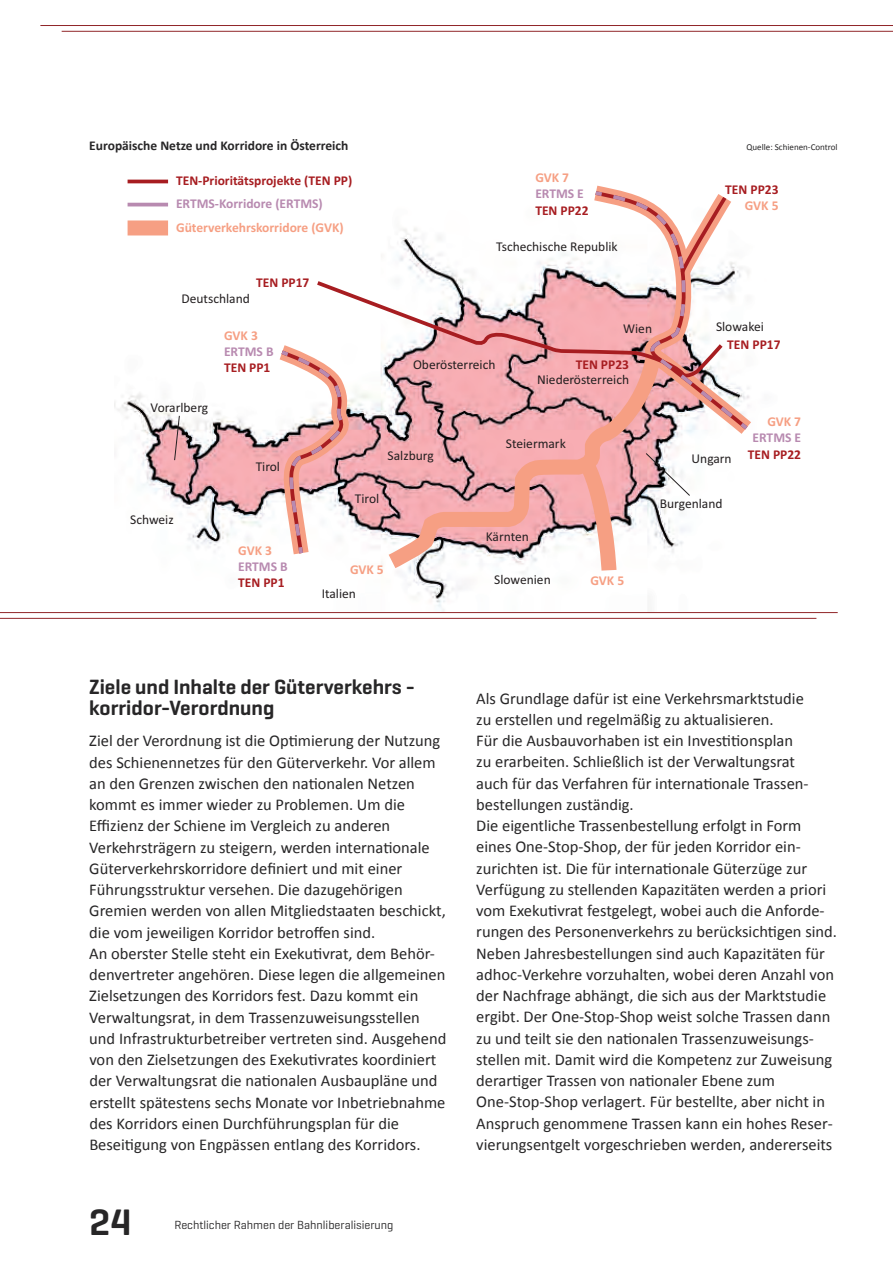
<style>
.page{position:relative;width:893px;height:1263px;background:#fff}
.page>*{position:absolute;margin:0;border:0;box-sizing:border-box;transform-origin:0 0}
.t1{font:600 37.5px "Geogrotesque";color:#272627}
.t2{font:600 21px/21px "Geogrotesque";color:#272627}
.t3{font:16.5px/21.3px "Calibri";color:#272627}
.t4{font:13.5px "Calibri";color:#231f20}
.t5{font:700 13.5px/16.2px "Calibri";color:#a71d21;text-align:right}
.t6{font:700 13.5px/16.2px "Calibri";color:#b88ab0}
.t7{font:700 13.5px "Calibri";color:#272627}
.t8{font:700 13.5px "Calibri";color:#f69f83}
.t9{font:12px "Geogrotesque";color:#272627}
.t10{font:9px "Calibri";color:#272627}
.s1{color:#f69f83}
.s2{color:#b88ab0}
.s3{color:#a71d21}
</style>
<div class="page">
<hr style="left:40px;top:25px;width:853px;height:1px;background:#912629">
<hr style="left:62px;top:31px;width:831px;height:1px;background:#912629">
<img style="left:117px;top:179px;width:532px;height:432px">
<svg style="left:174px;top:415px;width:6px;height:46px"></svg>
<svg style="left:578px;top:179px;width:71px;height:4px"></svg>
<hr style="left:128px;top:203px;width:40px;height:3px;background:#b88ab0">
<hr style="left:128px;top:180px;width:40px;height:3px;background:#a71d21">
<div style="left:128px;top:220px;width:40px;height:15px;background:#f69f83"></div>
<svg style="left:267px;top:183px;width:484px;height:402px"></svg>
<hr style="left:0;top:612px;width:838px;height:1px;background:#912629">
<hr style="left:0;top:618px;width:816px;height:1px;background:#912629">
<p class="t7" style="left:89px;top:140px;width:261px">Europäische Netze und Korridore in Österreich</p>
<p class="t10" style="left:746px;top:144px;width:93px">Quelle: Schienen-Control</p>
<p class="t5" style="left:176px;top:172px;width:178px">TEN-Prioritätsprojekte (TEN PP)</p>
<p class="t8" style="left:176px;top:219px;width:169px">Güterverkehrskorridore (GVK)</p>
<p class="t6" style="left:176px;top:195px;width:148px">ERTMS-Korridore (ERTMS)</p>
<p class="t5" style="left:535px;top:169px;width:55px;text-align:left"><span class="s1">GVK 7<br></span><span class="s2">ERTMS E<br></span>TEN PP22</p>
<p class="t4" style="left:496px;top:238px;width:123px">Tschechische Republik</p>
<p class="t5" style="left:725px;top:180px;width:55px">TEN PP23<br><span class="s1">GVK 5</span></p>
<p class="t5" style="left:256px;top:274px;width:55px">TEN PP17</p>
<p class="t4" style="left:181px;top:290px;width:70px">Deutschland</p>
<p class="t4" style="left:151px;top:399px;width:59px">Vorarlberg</p>
<p class="t6" style="left:224px;top:326px;width:51px"><span class="s1">GVK 3<br></span>ERTMS B<br><span class="s3">TEN PP1</span></p>
<p class="t4" style="left:130px;top:511px;width:45px">Schweiz</p>
<p class="t4" style="left:256px;top:458px;width:26px">Tirol</p>
<p class="t4" style="left:413px;top:356px;width:84px">Oberösterreich</p>
<p class="t4" style="left:623px;top:320px;width:30px">Wien</p>
<p class="t4" style="left:716px;top:318px;width:49px">Slowakei</p>
<p class="t5" style="left:576px;top:356px;width:55px">TEN PP23</p>
<p class="t4" style="left:537px;top:371px;width:93px">Niederösterreich</p>
<p class="t5" style="left:727px;top:336px;width:55px">TEN PP17</p>
<p class="t4" style="left:388px;top:447px;width:48px">Salzburg</p>
<p class="t4" style="left:355px;top:490px;width:26px">Tirol</p>
<p class="t4" style="left:506px;top:435px;width:61px">Steiermark</p>
<p class="t4" style="left:486px;top:528px;width:45px">Kärnten</p>
<p class="t4" style="left:692px;top:450px;width:42px">Ungarn</p>
<p class="t4" style="left:660px;top:495px;width:64px">Burgenland</p>
<p class="t5" style="left:748px;top:413px;width:55px"><span class="s1">GVK 7<br></span><span class="s2">ERTMS E<br></span>TEN PP22</p>
<p class="t6" style="left:238px;top:541px;width:51px"><span class="s1">GVK 3<br></span>ERTMS B<br><span class="s3">TEN PP1</span></p>
<p class="t8" style="left:350px;top:561px;width:35px">GVK 5</p>
<p class="t4" style="left:322px;top:586px;width:36px">Italien</p>
<p class="t4" style="left:494px;top:571px;width:58px">Slowenien</p>
<p class="t8" style="left:590px;top:573px;width:35px">GVK 5</p>
<p class="t2" style="left:89px;top:678px;width:327px">Ziele und Inhalte der Güterverkehrs - korridor-Verordnung</p>
<p class="t3" style="left:89px;top:731px;width:359px">Ziel der Verordnung ist die Optimierung der Nutzung des Schienennetzes für den Güterverkehr. Vor allem an den Grenzen zwischen den nationalen Netzen kommt es immer wieder zu Problemen. Um die Effizienz der Schiene im Vergleich zu anderen Verkehrsträgern zu steigern, werden internationale Güterverkehrskorridore definiert und mit einer Führungsstruktur versehen. Die dazugehörigen Gremien werden von allen Mitgliedstaaten be schickt, die vom jeweiligen Korridor betroffen sind.<br>An oberster Stelle steht ein Exekutivrat, dem Behör&shy;denvertreter angehören. Diese legen die allgemeinen Zielsetzungen des Korridors fest. Dazu kommt ein Verwaltungsrat, in dem Trassenzuweisungsstellen und Infrastrukturbetreiber vertreten sind. Ausgehend von den Zielsetzungen des Exekutivrates koordiniert der Verwaltungsrat die nationalen Ausbaupläne und erstellt spätestens sechs Monate vor Inbetriebnahme des Korridors einen Durchführungsplan für die Beseitigung von Engpässen entlang des Korridors.</p>
<p class="t1" style="left:89px;top:1210px;width:44px">24</p>
<p class="t9" style="left:174px;top:1220px;width:221px">Rechtlicher Rahmen der Bahnliberalisierung</p>
<p class="t3" style="left:476px;top:689px;width:362px">Als Grundlage dafür ist eine Verkehrsmarktstudie<br>zu erstellen und regelmäßig zu aktualisieren.<br>Für die Ausbauvorhaben ist ein Investitionsplan<br>zu erarbeiten. Schließlich ist der Verwaltungsrat<br>auch für das Verfahren für internationale Trassen -<br>be stellungen zuständig.<br>Die eigentliche Trassenbestellung erfolgt in Form eines One-Stop-Shop, der für jeden Korridor ein - zurichten ist. Die für internationale Güterzüge zur Verfügung zu stellenden Kapazitäten werden a priori vom Exekutivrat festgelegt, wobei auch die Anforde&shy;rungen des Personenverkehrs zu berücksichtigen sind.<br>Neben Jahresbestellungen sind auch Kapazitäten für adhoc-Verkehre vorzuhalten, wobei deren Anzahl von der Nachfrage abhängt, die sich aus der Marktstudie ergibt. Der One-Stop-Shop weist solche Trassen dann zu und teilt sie den nationalen Trassenzuweisungs - stellen mit. Damit wird die Kompetenz zur Zuweisung derartiger Trassen von nationaler Ebene zum One-Stop-Shop verlagert. Für bestellte, aber nicht in An spruch genommene Trassen kann ein hohes Reser - vierungsentgelt vorgeschrieben werden, andererseits</p>
</div>
